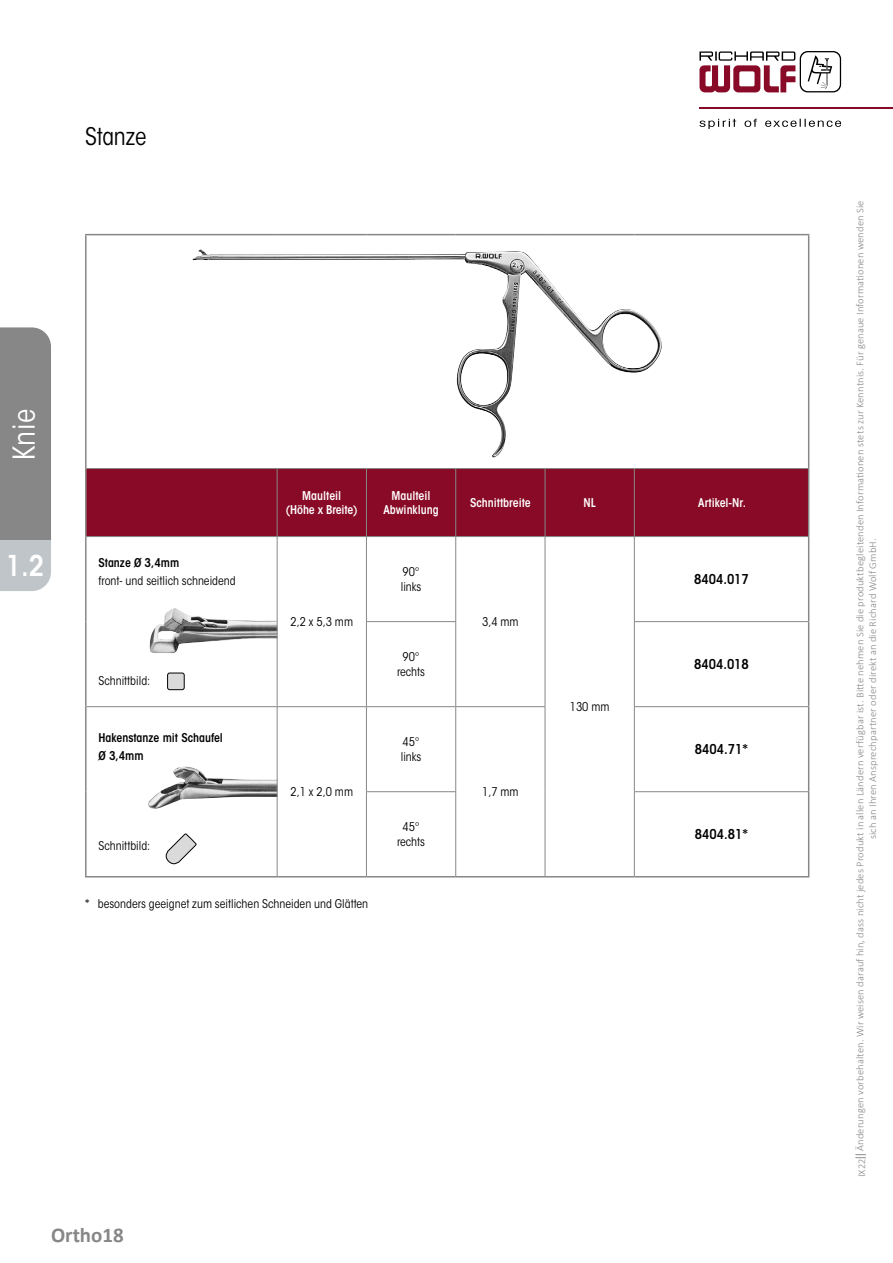
<style>
.page{position:relative;width:893px;height:1263px;background:#fff}
.page>*{position:absolute;margin:0;border:0;box-sizing:border-box;transform-origin:0 0}
.t1{font:condensed 30px "ITC Avant Garde Std";color:#fff}
.t2{font:600 condensed 28.5px "ITC Avant Garde Std";color:#fff}
.t3{font:condensed 24px "ITC Avant Garde Std";letter-spacing:-.005em;color:#000}
.t4{font:700 21px "Calibri";color:#878787}
.t5{font:600 condensed 13.5px "ITC Avant Garde Std";color:#000}
.t6{font:condensed 12px/15px "ITC Avant Garde Std";color:#000}
.t7{font:600 condensed 12px/14.4px "ITC Avant Garde Std";color:#fff;text-align:center}
.t8{font:600 condensed 12px/18px "ITC Avant Garde Std";color:#000}
.t9{font:300 10.5px/12.6px "Calibri";letter-spacing:.015em;color:#878787;text-align:center}
.s1{font-family:"Adobe Garamond Pro";font-weight:700}
</style>
<div class="page">
<svg style="left:699px;top:119px;width:142px;height:10px"></svg>
<svg style="left:699px;top:51px;width:142px;height:41px"></svg>
<hr style="left:699px;top:107px;width:194px;height:2px;background:#880a26">
<svg style="left:0;top:327px;width:51px;height:264px"></svg>
<img style="left:149px;top:608px;width:128px;height:45px">
<img style="left:148px;top:766px;width:129px;height:43px">
<svg style="left:165px;top:833px;width:32px;height:32px"></svg>
<div style="left:168px;top:673px;width:16px;height:17px;background:#dadada;border-radius:2px"></div>
<div style="left:167px;top:673px;width:17px;height:17px;border:1px solid #000;border-radius:2px"></div>
<div style="left:87px;top:469px;width:721px;height:67px;background:#880a26"></div>
<hr style="left:85px;top:234px;width:192px;height:1px;background:#878787">
<hr style="left:85px;top:235px;width:2px;height:233px;background:#878787">
<hr style="left:277px;top:234px;width:89px;height:1px;background:#878787">
<hr style="left:366px;top:234px;width:90px;height:1px;background:#878787">
<hr style="left:456px;top:234px;width:89px;height:1px;background:#878787">
<hr style="left:545px;top:234px;width:89px;height:1px;background:#878787">
<hr style="left:634px;top:234px;width:175px;height:1px;background:#878787">
<hr style="left:808px;top:235px;width:1px;height:233px;background:#878787">
<hr style="left:85px;top:468px;width:2px;height:68px;background:#878787">
<hr style="left:808px;top:468px;width:1px;height:68px;background:#878787">
<hr style="left:85px;top:536px;width:2px;height:86px;background:#878787">
<hr style="left:85px;top:622px;width:2px;height:85px;background:#878787">
<hr style="left:545px;top:876px;width:89px;height:1px;background:#878787">
<hr style="left:808px;top:536px;width:1px;height:86px;background:#878787">
<hr style="left:808px;top:622px;width:1px;height:85px;background:#878787">
<hr style="left:85px;top:707px;width:2px;height:85px;background:#878787">
<hr style="left:85px;top:792px;width:2px;height:84px;background:#878787">
<hr style="left:85px;top:876px;width:192px;height:1px;background:#878787">
<hr style="left:277px;top:876px;width:89px;height:1px;background:#878787">
<hr style="left:456px;top:876px;width:89px;height:1px;background:#878787">
<hr style="left:808px;top:707px;width:1px;height:85px;background:#878787">
<hr style="left:366px;top:876px;width:90px;height:1px;background:#878787">
<hr style="left:808px;top:792px;width:1px;height:84px;background:#878787">
<hr style="left:634px;top:876px;width:175px;height:1px;background:#878787">
<hr style="left:87px;top:468px;width:190px;height:1px;background:#878787">
<hr style="left:277px;top:468px;width:89px;height:1px;background:#878787">
<hr style="left:277px;top:469px;width:1px;height:67px;background:#878787">
<hr style="left:366px;top:468px;width:90px;height:1px;background:#878787">
<hr style="left:366px;top:469px;width:1px;height:67px;background:#878787">
<hr style="left:456px;top:468px;width:89px;height:1px;background:#878787">
<hr style="left:455px;top:469px;width:1px;height:67px;background:#878787">
<hr style="left:545px;top:468px;width:89px;height:1px;background:#878787">
<hr style="left:545px;top:469px;width:1px;height:67px;background:#878787">
<hr style="left:634px;top:468px;width:174px;height:1px;background:#878787">
<hr style="left:634px;top:469px;width:1px;height:67px;background:#878787">
<hr style="left:87px;top:536px;width:190px;height:1px;background:#878787">
<hr style="left:366px;top:536px;width:90px;height:1px;background:#878787">
<hr style="left:277px;top:536px;width:89px;height:1px;background:#878787">
<hr style="left:366px;top:537px;width:1px;height:84px;background:#878787">
<hr style="left:456px;top:536px;width:89px;height:1px;background:#878787">
<hr style="left:455px;top:537px;width:1px;height:84px;background:#878787">
<hr style="left:366px;top:622px;width:1px;height:84px;background:#878787">
<hr style="left:455px;top:622px;width:1px;height:84px;background:#878787">
<hr style="left:545px;top:536px;width:89px;height:1px;background:#878787">
<hr style="left:277px;top:537px;width:1px;height:85px;background:#878787">
<hr style="left:545px;top:537px;width:1px;height:85px;background:#878787">
<hr style="left:634px;top:536px;width:174px;height:1px;background:#878787">
<hr style="left:634px;top:537px;width:1px;height:84px;background:#878787">
<hr style="left:277px;top:622px;width:1px;height:84px;background:#878787">
<hr style="left:545px;top:622px;width:1px;height:84px;background:#878787">
<hr style="left:366px;top:621px;width:90px;height:1px;background:#878787">
<hr style="left:634px;top:621px;width:174px;height:1px;background:#878787">
<hr style="left:634px;top:622px;width:1px;height:84px;background:#878787">
<hr style="left:87px;top:706px;width:190px;height:1px;background:#878787">
<hr style="left:366px;top:706px;width:90px;height:1px;background:#878787">
<hr style="left:277px;top:706px;width:89px;height:1px;background:#878787">
<hr style="left:366px;top:707px;width:1px;height:84px;background:#878787">
<hr style="left:456px;top:706px;width:89px;height:1px;background:#878787">
<hr style="left:455px;top:707px;width:1px;height:84px;background:#878787">
<hr style="left:366px;top:792px;width:1px;height:84px;background:#878787">
<hr style="left:455px;top:792px;width:1px;height:84px;background:#878787">
<hr style="left:277px;top:707px;width:1px;height:85px;background:#878787">
<hr style="left:545px;top:707px;width:1px;height:85px;background:#878787">
<hr style="left:634px;top:706px;width:174px;height:1px;background:#878787">
<hr style="left:634px;top:707px;width:1px;height:84px;background:#878787">
<hr style="left:277px;top:792px;width:1px;height:84px;background:#878787">
<hr style="left:545px;top:792px;width:1px;height:84px;background:#878787">
<hr style="left:366px;top:791px;width:90px;height:1px;background:#878787">
<hr style="left:634px;top:791px;width:174px;height:1px;background:#878787">
<hr style="left:634px;top:792px;width:1px;height:84px;background:#878787">
<img style="left:193px;top:249px;width:314px;height:208px">
<h3 class="t3" style="left:85px;top:122px;width:63px">Stanze</h3>
<h1 class="t1" style="left:6px;top:460px;width:53px;rotate:-90deg">Knie</h1>
<h2 class="t2" style="left:6px;top:548px;width:40px">1.2</h2>
<p class="t8" style="left:99px;top:553px;width:82px">Stanze Ø 3,4mm</p>
<p class="t6" style="left:99px;top:573px;width:139px">front- und seitlich schneidend</p>
<p class="t6" style="left:99px;top:673px;width:53px">Schnittbild:</p>
<p class="t8" style="left:99px;top:729px;width:126px">Hakenstanze mit Schaufel<br>Ø 3,4mm</p>
<p class="t6" style="left:99px;top:838px;width:53px">Schnittbild:</p>
<p class="t7" style="left:286px;top:488px;width:73px">Maulteil<br>(Höhe x Breite)</p>
<p class="t7" style="left:383px;top:488px;width:57px">Maulteil<br>Abwinklung</p>
<p class="t7" style="left:470px;top:495px;width:62px">Schnittbreite</p>
<p class="t7" style="left:583px;top:495px;width:14px">NL</p>
<p class="t7" style="left:698px;top:495px;width:49px">Artikel-Nr.</p>
<p class="t6" style="left:290px;top:614px;width:64px">2,2 x 5,3 mm</p>
<p class="t6" style="left:290px;top:784px;width:64px">2,1 x 2,0 mm</p>
<p class="t6" style="left:401px;top:564px;width:22px">90° links</p>
<p class="t6" style="left:482px;top:614px;width:38px">3,4 mm</p>
<p class="t5" style="left:694px;top:571px;width:56px">8404.017</p>
<p class="t6" style="left:397px;top:649px;width:30px;text-align:center">90° rechts</p>
<p class="t5" style="left:694px;top:656px;width:56px">8404.018</p>
<p class="t6" style="left:401px;top:734px;width:22px">45° links</p>
<p class="t6" style="left:482px;top:784px;width:38px">1,7 mm</p>
<p class="t6" style="left:570px;top:699px;width:41px">130 mm</p>
<p class="t5" style="left:695px;top:741px;width:55px">8404.71*</p>
<p class="t6" style="left:397px;top:819px;width:30px;text-align:center">45° rechts</p>
<p class="t5" style="left:695px;top:826px;width:55px">8404.81*</p>
<p class="t6" style="left:85px;top:896px;width:285px">* besonders geeignet zum seitlichen Schneiden und Glätten</p>
<h3 class="t4" style="left:51px;top:1220px;width:74px">Ortho18</h3>
<p class="t9" style="left:854px;top:1177px;width:978px;rotate:-90deg">IX22<span class="s1">||</span> Änderungen vorbehalten. Wir weisen darauf hin, dass nicht jedes Produkt in allen Ländern verfügbar ist. Bitte nehmen Sie die produktbegleitenden Informationen stets zur Kenntnis. Für genaue Informationen wenden Sie sich an Ihren Ansprechpartner oder direkt an die Richard Wolf GmbH.</p>
</div>
